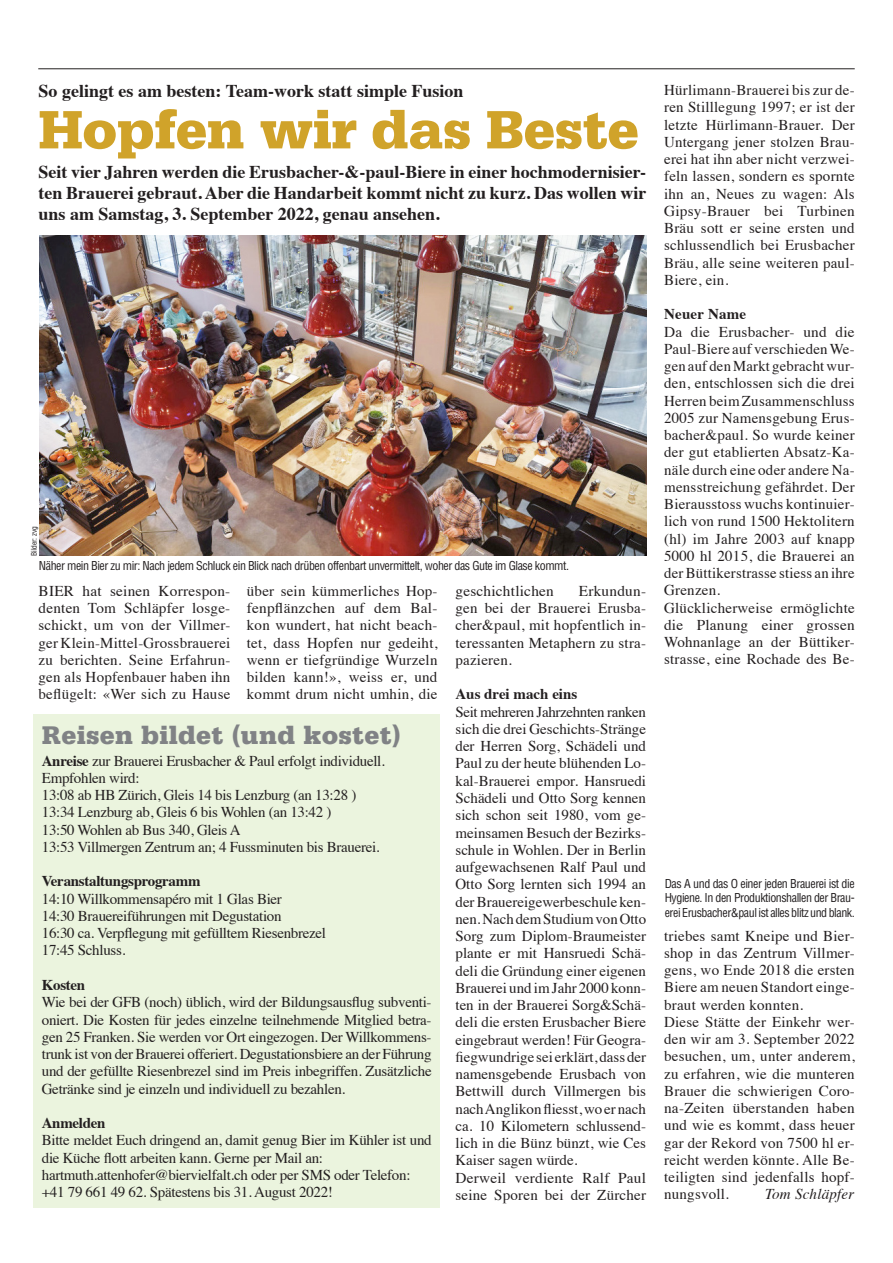
<style>
.page{position:relative;width:893px;height:1263px;background:#fff}
.page>*{position:absolute;margin:0;border:0;box-sizing:border-box;transform-origin:0 0}
.Lead{font:900 57px "Serifa Std";letter-spacing:-.01em;color:#d0a32a}
.Titel{font:900 27px "Serifa Std";letter-spacing:.01em;color:#808285}
.Lead-2{font:700 18px/21px "Times";color:#231f20;text-align:justify}
.Lauftext{font:15px/17.2px "Times";letter-spacing:-.02em;color:#231f20;text-align:justify}
.Lauftext-2{font:15px/17.2px "Times";letter-spacing:.015em;color:#231f20}
.Lauftext-3{font:700 15px "Times";letter-spacing:-.02em;color:#231f20}
.Untertitel{font:700 15px "Times";color:#231f20}
.Lauftext-4{font:italic 15px "Times";letter-spacing:.015em;color:#231f20}
.Lauftext-5{font:700 15px "Times";letter-spacing:.015em;color:#231f20}
.Bildlegende{font:condensed 12px/14.2px "Helvetica LT Std";letter-spacing:-.04em;color:#231f20;text-align:justify}
.Bildlegende-2{font:condensed 7.5px "Helvetica LT Std";letter-spacing:-.015em;color:#231f20}
.s1{font-weight:700}
</style>
<div class="page">
<hr style="left:38px;top:69px;width:817px;height:1px;background:#231f20">
<img style="left:39px;top:235px;width:607px;height:321px">
<div style="left:34px;top:714px;width:406px;height:494px;background:#ebf4de"></div>
<p class="Lead-2" style="left:39px;top:79px;width:427px">So gelingt es am besten: Team-work statt simple Fusion</p>
<p class="Lead" style="left:39px;top:96px;width:602px">Hopfen wir das Beste</p>
<p class="Lead-2" style="left:39px;top:160px;width:609px">Seit vier Jahren werden die Erusbacher-&amp;-paul-Biere in einer hochmodernisier&shy;ten Brauerei gebraut. Aber die Handarbeit kommt nicht zu kurz. Das wollen wir uns am Samstag, 3. September 2022, genau ansehen.</p>
<p class="Bildlegende-2" style="left:29px;top:556px;width:31px;rotate:-90deg">Bilder: zvg</p>
<p class="Bildlegende" style="left:39px;top:558px;width:532px">Näher mein Bier zu mir: Nach jedem Schluck ein Blick nach drüben offenbart unvermittelt, woher das Gute im Glase kommt.</p>
<p class="Lauftext" style="left:39px;top:581px;width:193px">BIER hat seinen Korrespon&shy;denten Tom Schläpfer losge&shy;schickt, um von der Villmer&shy;ger Klein-Mittel-Grossbrauerei zu berichten. Seine Erfahrun&shy;gen als Hopfenbauer haben ihn beflügelt: «Wer sich zu Hause</p>
<p class="Lauftext" style="left:247px;top:581px;width:192px">über sein kümmerliches Hop&shy;fenpflänzchen auf dem Bal&shy;kon wundert, hat nicht beach&shy;tet, dass Hopfen nur gedeiht, wenn er tiefgründige Wurzeln bilden kann!», weiss er, und kommt drum nicht umhin, die</p>
<p class="Lauftext-2" style="left:455px;top:581px;width:100px">geschichtlichen</p>
<p class="Lauftext" style="left:455px;top:581px;width:192px;text-indent:123px">Erkundun&shy;gen bei der Brauerei Erusba&shy;cher&amp;paul, mit hopfentlich in&shy;teressanten Metaphern zu stra&shy;pazieren.</p>
<p class="Untertitel" style="left:455px;top:680px;width:123px">Aus drei mach eins</p>
<p class="Lauftext" style="left:455px;top:702px;width:192px">Seit mehreren Jahrzehnten ranken sich die drei Geschichts-Stränge der Herren Sorg, Schädeli und Paul zu der heute blühenden Lo&shy;kal-Brauerei empor. Hansruedi Schädeli und Otto Sorg kennen sich schon seit 1980, vom ge&shy;meinsamen Besuch der Bezirks&shy;schule in Wohlen. Der in Berlin aufgewachsenen Ralf Paul und Otto Sorg lernten sich 1994 an der Brauereigewerbeschule ken&shy;nen. Nach dem Studium von Otto Sorg zum Diplom-Braumeister plante er mit Hansruedi Schä&shy;deli die Gründung einer eigenen Brauerei und im Jahr 2000 konn&shy;ten in der Brauerei Sorg&amp;Schä&shy;deli die ersten Erusbacher Biere eingebraut werden! Für Geogra&shy;fiegwundrige sei erklärt, dass der namensgebende Erusbach von Bettwill durch Villmergen bis nach Anglikon fliesst, wo er nach ca. 10 Kilometern schlussend&shy;lich in die Bünz bünzt, wie Ces Kaiser sagen würde.</p>
<p class="Lauftext-2" style="left:455px;top:1167px;width:192px">Derweil verdiente Ralf Paul seine Sporen bei der Zürcher</p>
<p class="Titel" style="left:42px;top:719px;width:361px">Reisen bildet (und kostet)</p>
<p class="Lauftext" style="left:42px;top:751px;width:345px"><span class="s1">Anreise</span> zur Brauerei Erusbacher &amp; Paul erfolgt individuell.</p>
<p class="Lauftext" style="left:42px;top:768px;width:99px">Empfohlen wird:</p>
<p class="Lauftext" style="left:42px;top:785px;width:316px">13:08 ab HB Zürich, Gleis 14 bis Lenzburg (an 13:28 )</p>
<p class="Lauftext" style="left:42px;top:802px;width:291px">13:34 Lenzburg ab, Gleis 6 bis Wohlen (an 13:42 )</p>
<p class="Lauftext" style="left:42px;top:820px;width:200px">13:50 Wohlen ab Bus 340, Gleis A</p>
<p class="Lauftext" style="left:42px;top:837px;width:339px">13:53 Villmergen Zentrum an; 4 Fussminuten bis Brauerei.</p>
<p class="Lauftext-3" style="left:42px;top:867px;width:160px">Veranstaltungsprogramm</p>
<p class="Lauftext" style="left:42px;top:889px;width:242px">14:10 Willkommensapéro mit 1 Glas Bier</p>
<p class="Lauftext" style="left:42px;top:906px;width:241px">14:30 Brauereiführungen mit Degustation</p>
<p class="Lauftext" style="left:42px;top:923px;width:286px">16:30 ca. Verpflegung mit gefülltem Riesenbrezel</p>
<p class="Lauftext" style="left:42px;top:940px;width:85px">17:45 Schluss.</p>
<p class="Lauftext-3" style="left:42px;top:970px;width:45px">Kosten</p>
<p class="Lauftext" style="left:42px;top:992px;width:391px">Wie bei der GFB (noch) üblich, wird der Bildungsausflug subventi&shy;oniert. Die Kosten für jedes einzelne teilnehmende Mitglied betra&shy;gen 25 Franken. Sie werden vor Ort eingezogen. Der Willkommens&shy;trunk ist von der Brauerei offeriert. Degustationsbiere an der Führung und der gefüllte Riesenbrezel sind im Preis inbegriffen. Zusätzliche Getränke sind je einzeln und individuell zu bezahlen.</p>
<p class="Lauftext-3" style="left:42px;top:1108px;width:65px">Anmelden</p>
<p class="Lauftext" style="left:42px;top:1130px;width:391px">Bitte meldet Euch dringend an, damit genug Bier im Kühler ist und die Küche flott arbeiten kann. Gerne per Mail an:</p>
<p class="Lauftext" style="left:42px;top:1165px;width:370px">hartmuth.attenhofer@biervielfalt.ch oder per SMS oder Telefon:</p>
<p class="Lauftext" style="left:42px;top:1182px;width:293px">+41 79 661 49 62. Spätestens bis 31. August 2022!</p>
<p class="Lauftext" style="left:664px;top:80px;width:192px">Hürlimann-Brauerei bis zur de&shy;ren Stilllegung 1997; er ist der letzte Hürlimann-Brauer. Der Untergang jener stolzen Brau&shy;erei hat ihn aber nicht verzwei&shy;feln lassen, sondern es spornte ihn an, Neues zu wagen: Als Gipsy-Brauer bei Turbinen Bräu sott er seine ersten und schlussendlich bei Erusbacher Bräu, alle seine weiteren paul-Biere, ein.</p>
<p class="Lauftext-5" style="left:664px;top:300px;width:84px">Neuer Name</p>
<p class="Lauftext" style="left:664px;top:322px;width:192px">Da die Erusbacher- und die Paul-Biere auf verschieden We&shy;gen auf den Markt gebracht wur&shy;den, entschlossen sich die drei Herren beim Zusammenschluss 2005 zur Namensgebung Erus&shy;bacher&amp;paul. So wurde keiner der gut etablierten Absatz-Ka&shy;näle durch eine oder andere Na&shy;mensstreichung gefährdet. Der Bierausstoss wuchs kontinuier&shy;lich von rund 1500 Hektolitern (hl) im Jahre 2003 auf knapp 5000 hl 2015, die Brauerei an der Büttikerstrasse stiess an ihre Grenzen.</p>
<p class="Lauftext" style="left:664px;top:598px;width:192px">Glücklicherweise ermöglichte die Planung einer grossen Wohnanlage an der Büttiker&shy;strasse, eine Rochade des Be-</p>
<p class="Bildlegende" style="left:665px;top:877px;width:191px">Das A und das O einer jeden Brauerei ist die Hygiene. In den Produktionshallen der Brau&shy;erei Erusbacher&amp;paul ist alles blitz und blank.</p>
<p class="Lauftext" style="left:664px;top:925px;width:192px">triebes samt Kneipe und Bier&shy;shop in das Zentrum Villmer&shy;gens, wo Ende 2018 die ersten Biere am neuen Standort einge&shy;braut werden konnten.</p>
<p class="Lauftext" style="left:664px;top:1012px;width:192px">Diese Stätte der Einkehr wer&shy;den wir am 3. September 2022 besuchen, um, unter anderem, zu erfahren, wie die munteren Brauer die schwierigen Coro&shy;na-Zeiten überstanden haben und wie es kommt, dass heuer gar der Rekord von 7500 hl er&shy;reicht werden könnte. Alle Be&shy;teiligten sind jedenfalls hopf&shy;nungsvoll.</p>
<p class="Lauftext-4" style="left:765px;top:1181px;width:91px">Tom Schläpfer</p>
</div>
